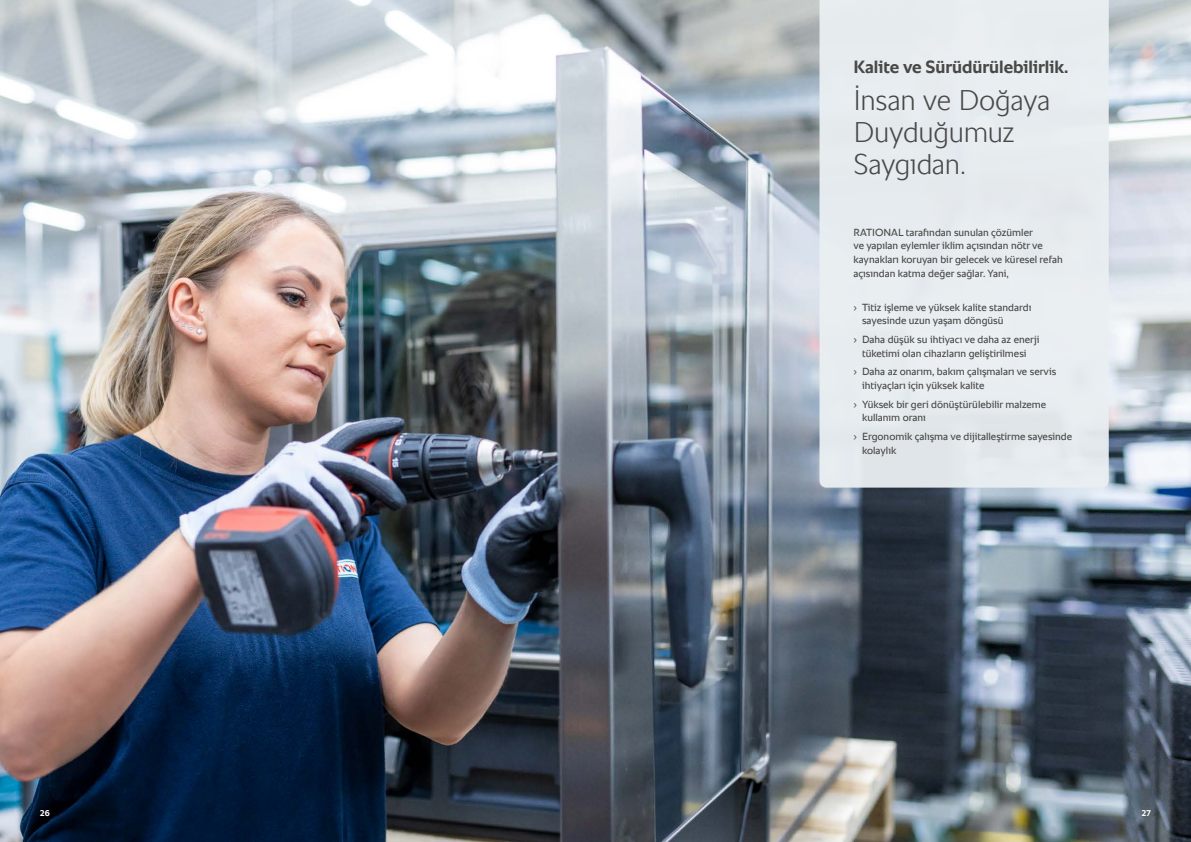
<style>
.page{position:relative;width:1191px;height:842px;background:#fff}
.page>*{position:absolute;margin:0;border:0;box-sizing:border-box;transform-origin:0 0}
.t1{font:300 29px/32px "RATIONAL Sans TT";letter-spacing:-.015em;color:#484847}
.t2{font:700 18px "RATIONAL Sans TT";letter-spacing:-.005em;color:#484847}
.t3{font:10.5px/13.6px "RATIONAL Sans TT";color:#484847}
.t4{font:700 8.5px "RATIONAL Sans TT";color:#fff}
</style>
<div class="page">
<img style="left:0;top:0;width:1191px;height:842px">
<div style="left:819px;top:0;width:289px;height:488px;background:#e7ecf0"></div>
<h2 class="t2" style="left:853px;top:53px;width:216px">Kalite ve Sürüdürülebilirlik.</h2>
<h1 class="t1" style="left:853px;top:84px;width:199px">İnsan ve Doğaya<br>Duyduğumuz<br>Saygıdan.</h1>
<p class="t3" style="left:853px;top:226px;width:211px">RATIONAL tarafından sunulan çözümler<br>ve yapılan eylemler iklim açısından nötr ve kaynakları koruyan bir gelecek ve küresel refah açısından katma değer sağlar. Yani,</p>
<p class="t3" style="left:862px;top:300px;width:171px;text-indent:-9px">› Titiz işleme ve yüksek kalite standardı sayesinde uzun yaşam döngüsü</p>
<p class="t3" style="left:853px;top:333px;width:187px;text-align:center">› Daha düşük su ihtiyacı ve daha az enerji tüketimi olan cihazların geliştirilmesi</p>
<p class="t3" style="left:862px;top:365px;width:196px;text-indent:-9px">› Daha az onarım, bakım çalışmaları ve servis ihtiyaçları için yüksek kalite</p>
<p class="t3" style="left:862px;top:397px;width:186px;text-indent:-9px">› Yüksek bir geri dönüştürülebilir malzeme kullanım oranı</p>
<p class="t3" style="left:862px;top:430px;width:212px;text-indent:-9px">› Ergonomik çalışma ve dijitalleştirme sayesinde kolaylık</p>
<p class="t4" style="left:40px;top:807px;width:12px">26</p>
<p class="t4" style="left:1141px;top:807px;width:11px">27</p>
</div>
